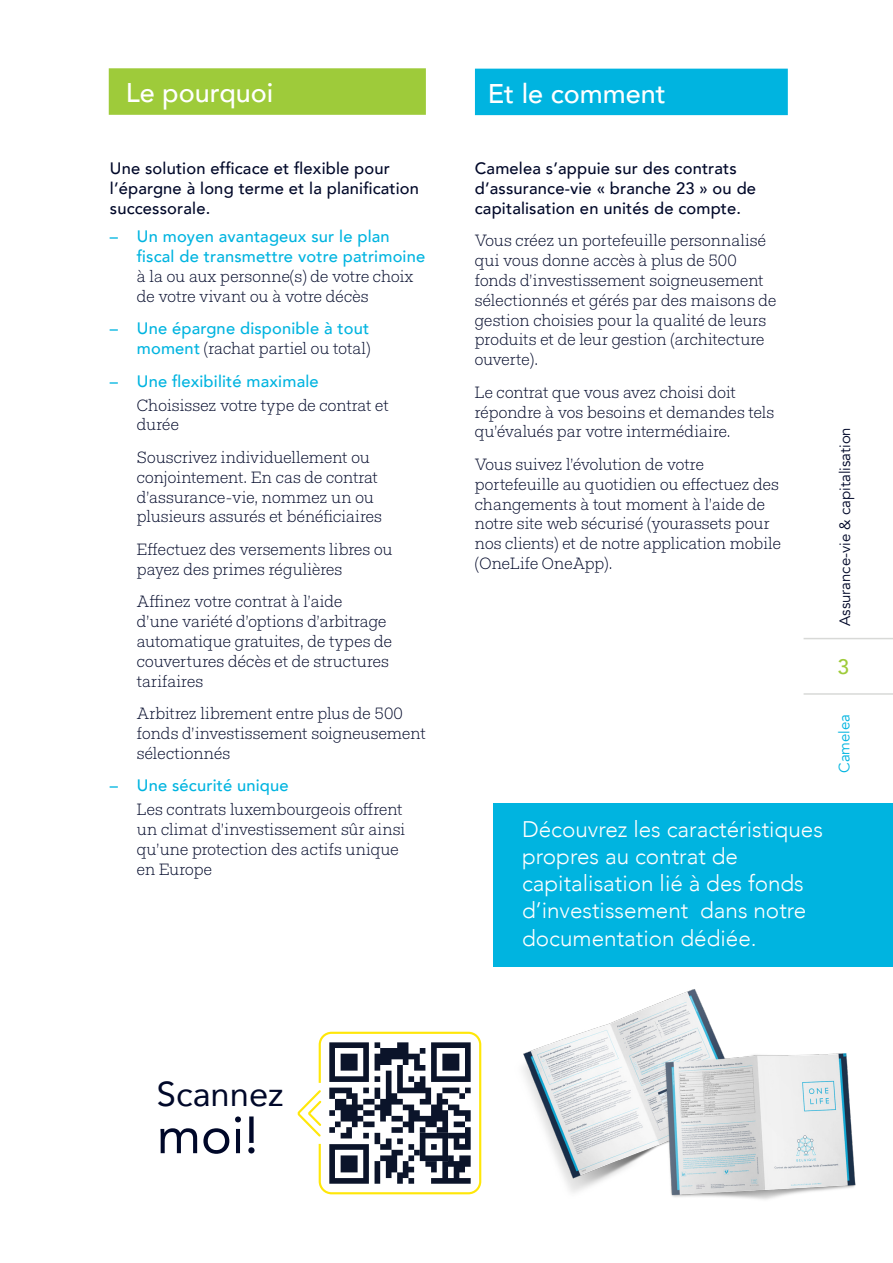
<style>
.page{position:relative;width:893px;height:1263px;background:#fff}
.page>*{position:absolute;margin:0;border:0;box-sizing:border-box;transform-origin:0 0}
.t1{font:51.9px "Avenir";color:#000829}
.t2{font:34.5px "Avenir";color:#000829}
.t3{font:500 27px "Avenir";color:#fff}
.t4{font:300 22.5px/27px "Avenir";color:#fff}
.t5{font:500 21px "Avenir";color:#9ecb3a}
.Body{font:300 16.5px/19.8px "Fakt Slab Pro";letter-spacing:.005em;color:#000829}
.t6{font:500 16.5px/19.8px "Avenir";letter-spacing:.01em;color:#00b4e0}
.Body-2{font:500 16.5px/19.8px "Avenir";letter-spacing:.01em;color:#000829}
.t7{font:15px "Avenir";color:#000829}
.t8{font:15px "Avenir";color:#00b4e0}
.s1{font-family:"Fakt Slab Pro";font-weight:300;color:#000829}
</style>
<div class="page">
<hr style="left:804px;top:638px;width:89px;height:1px;background:#d8d9d7">
<hr style="left:804px;top:693px;width:89px;height:2px;background:#d8d9d7">
<div style="left:109px;top:68px;width:317px;height:47px;background:#9ecb3a"></div>
<div style="left:475px;top:69px;width:313px;height:46px;background:#00b4e0"></div>
<div style="left:493px;top:803px;width:400px;height:163px;background:#00b4e0"></div>
<img style="left:523px;top:989px;width:333px;height:211px">
<svg style="left:329px;top:1042px;width:142px;height:142px"></svg>
<div style="left:319px;top:1032px;width:162px;height:162px;border:2px solid #ffe709;border-radius:12px"></div>
<svg style="left:297px;top:1088px;width:25px;height:50px"></svg>
<p class="t3" style="left:126px;top:70px;width:149px">Le pourquoi</p>
<p class="t3" style="left:488px;top:70px;width:180px">Et le comment</p>
<p class="Body-2" style="left:110px;top:158px;width:311px">Une solution efficace et flexible pour l’épargne à long terme et la planification successorale.</p>
<p class="t6" style="left:137px;top:226px;width:290px;text-indent:-27px">– Un moyen avantageux sur le plan fiscal de transmettre votre patrimoine <span class="s1">à la ou aux personne(s) de votre choix de votre vivant ou à votre décès</span></p>
<p class="t6" style="left:110px;top:318px;width:262px;text-align:right">– Une épargne disponible à tout moment <span class="s1">(rachat partiel ou total)</span></p>
<p class="t6" style="left:110px;top:370px;width:210px">– Une flexibilité maximale</p>
<p class="Body" style="left:137px;top:395px;width:253px">Choisissez votre type de contrat et durée</p>
<p class="Body" style="left:137px;top:447px;width:247px">Souscrivez individuellement ou conjointement. En cas de contrat d’assurance-vie, nommez un ou plusieurs assurés et bénéficiaires</p>
<p class="Body" style="left:137px;top:539px;width:257px">Effectuez des versements libres ou payez des primes régulières</p>
<p class="Body" style="left:137px;top:592px;width:257px">Affinez votre contrat à l’aide<br>d’une variété d’options d’arbitrage automatique gratuites, de types de couvertures décès et de structures tarifaires</p>
<p class="Body" style="left:137px;top:703px;width:290px">Arbitrez librement entre plus de 500 fonds d’investissement soigneusement sélectionnés</p>
<p class="t6" style="left:110px;top:775px;width:180px">– Une sécurité unique</p>
<p class="Body" style="left:137px;top:800px;width:270px">Les contrats luxembourgeois offrent un climat d’investissement sûr ainsi qu’une protection des actifs unique en Europe</p>
<p class="Body-2" style="left:475px;top:158px;width:283px">Camelea s’appuie sur des contrats d’assurance-vie « branche 23 » ou de capitalisation en unités de compte.</p>
<p class="Body" style="left:475px;top:231px;width:303px">Vous créez un portefeuille personnalisé qui vous donne accès à plus de 500 fonds d’investissement soigneusement sélectionnés et gérés par des maisons de gestion choisies pour la qualité de leurs produits et de leur gestion (architecture ouverte).</p>
<p class="Body" style="left:475px;top:382px;width:301px">Le contrat que vous avez choisi doit répondre à vos besoins et demandes tels qu’évalués par votre intermédiaire.</p>
<p class="Body" style="left:475px;top:454px;width:308px">Vous suivez l’évolution de votre portefeuille au quotidien ou effectuez des changements à tout moment à l’aide de notre site web sécurisé (yourassets pour nos clients) et de notre application mobile (OneLife OneApp).</p>
<p class="t7" style="left:836px;top:626px;width:200px;rotate:-90deg">Assurance-vie &amp; capitalisation</p>
<p class="t5" style="left:837px;top:648px;width:13px">3</p>
<p class="t8" style="left:835px;top:773px;width:61px;rotate:-90deg">Camelea</p>
<p class="t4" style="left:522px;top:816px;width:302px">Découvrez les caractéristiques propres au contrat de capitalisation lié à des fonds d’investissement dans notre documentation dédiée.</p>
<p class="t2" style="left:157px;top:1066px;width:128px">Scannez</p>
<p class="t1" style="left:157px;top:1093px;width:103px">moi!</p>
</div>
